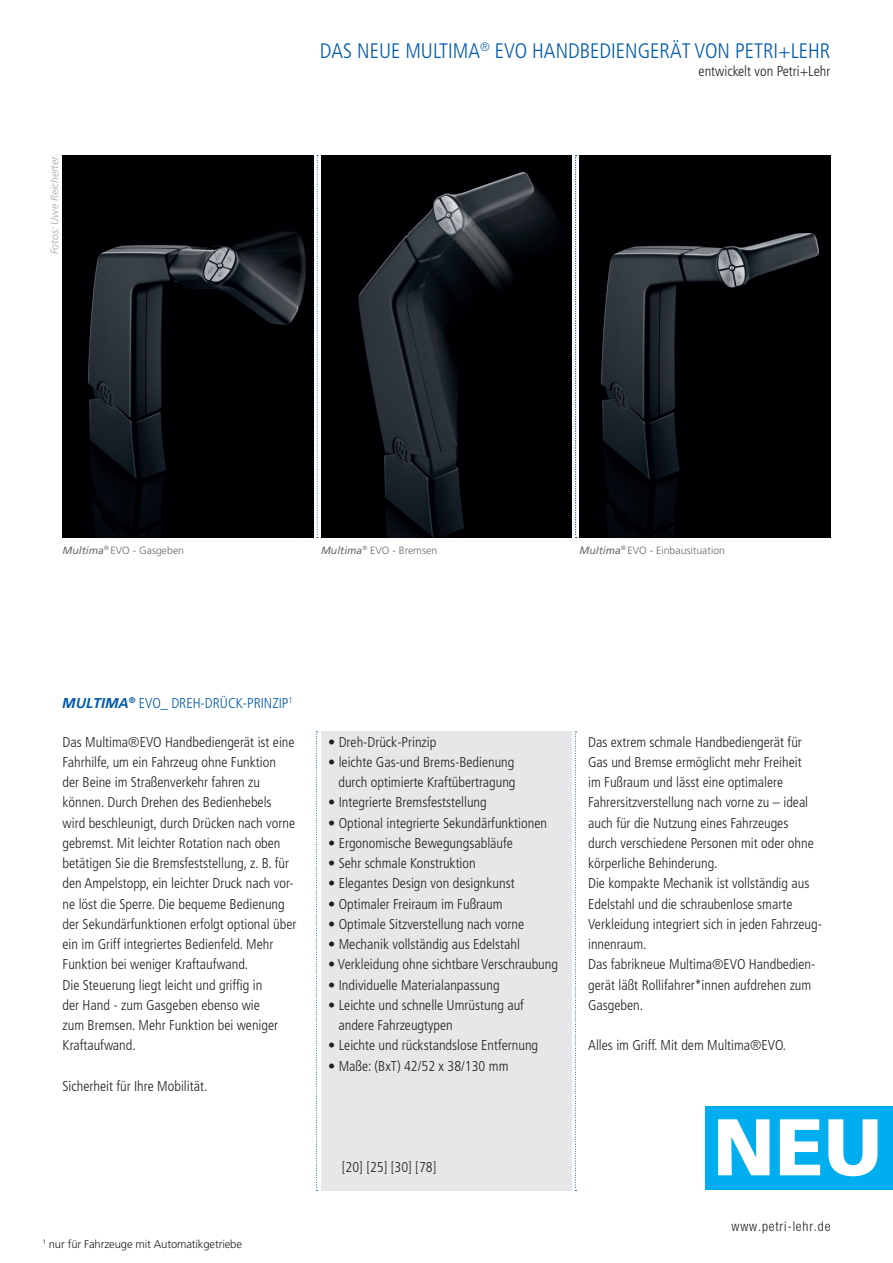
<style>
.page{position:relative;width:893px;height:1263px;background:#fff}
.page>*{position:absolute;margin:0;border:0;box-sizing:border-box;transform-origin:0 0}
.t1{font:900 80.25px "Frutiger";color:#fff}
.t2{font:300 condensed 21px "Frutiger";color:#015aaa}
.t3{font:300 condensed 14.25px/20.2px "Frutiger";color:#231f20}
.t4{font:300 condensed 14.25px "Frutiger";color:#015aaa}
.t5{font:300 condensed 13.5px "Helvetica Neue";letter-spacing:.06em;color:#231f20}
.t6{font:300 11.25px "Frutiger LT Std";letter-spacing:-.01em;color:#231f20}
.t7{font:300 10.5px "Frutiger LT Std";color:#69696c}
.t8{font:italic 300 10.5px "Frutiger";color:#a4a5a9}
.t9{font:italic 10.5px "Frutiger";color:#69696c}
.t10{font:300 6.15px "Frutiger LT Std";color:#69696c}
.s1{font-family:"Frutiger";font-weight:400;font-style:italic}
.s2{font-weight:700;font-style:italic;font-stretch:normal}
</style>
<div class="page">
<svg style="left:317px;top:155px;width:1px;height:383px"></svg>
<div style="left:321px;top:731px;width:251px;height:460px;background:#e6e7e9"></div>
<svg style="left:575px;top:155px;width:2px;height:383px"></svg>
<img style="left:580px;top:155px;width:250px;height:383px">
<img style="left:321px;top:155px;width:251px;height:383px">
<img style="left:63px;top:155px;width:250px;height:383px">
<svg style="left:316px;top:731px;width:1px;height:460px"></svg>
<svg style="left:575px;top:732px;width:1px;height:459px"></svg>
<div style="left:705px;top:1106px;width:188px;height:84px;background:#00aeef"></div>
<p class="t8" style="left:49px;top:254px;width:100px;rotate:-90deg">Fotos: Uwe Reicherter</p>
<h2 class="t2" style="left:320px;top:39px;width:512px">DAS NEUE MULTIMA<sup>®</sup> EVO HANDBEDIENGERÄT VON PETRI+LEHR</h2>
<p class="t3" style="left:699px;top:61px;width:133px">entwickelt von Petri+Lehr</p>
<p class="t7" style="left:63px;top:544px;width:123px"><span class="s1">Multima</span><sup>®</sup> EVO - Gasgeben</p>
<p class="t7" style="left:370px;top:544px;width:68px">EVO - Bremsen</p>
<p class="t9" style="left:321px;top:544px;width:43px">Multima</p>
<p class="t10" style="left:362px;top:545px;width:6px">®</p>
<p class="t7" style="left:580px;top:544px;width:147px"><span class="s1">Multima</span><sup>®</sup> EVO - Einbausituation</p>
<p class="t4" style="left:62px;top:695px;width:232px"><span class="s2">MULTIMA</span><sup>®</sup> EVO_ DREH-DRÜCK-PRINZIP<sup>1</sup></p>
<p class="t3" style="left:63px;top:732px;width:235px">Das Multima®EVO Handbediengerät ist eine Fahrhilfe, um ein Fahrzeug ohne Funktion<br>der Beine im Straßenverkehr fahren zu können. Durch Drehen des Bedienhebels wird beschleunigt, durch Drücken nach vorne gebremst. Mit leichter Rotation nach oben betätigen Sie die Bremsfeststellung, z. B. für den Ampelstopp, ein leichter Druck nach vor&shy;ne löst die Sperre. Die bequeme Bedienung der Sekundärfunktionen erfolgt optional über ein im Griff integriertes Bedienfeld. Mehr Funktion bei weniger Kraftaufwand.<br>Die Steuerung liegt leicht und griffig in<br>der Hand - zum Gasgeben ebenso wie<br>zum Bremsen. Mehr Funktion bei weniger Kraftaufwand.</p>
<p class="t3" style="left:63px;top:1076px;width:146px">Sicherheit für Ihre Mobilität.</p>
<p class="t6" style="left:43px;top:1237px;width:201px"><sup>1</sup> nur für Fahrzeuge mit Automatikgetriebe</p>
<p class="t3" style="left:328px;top:732px;width:110px">• Dreh-Drück-Prinzip</p>
<p class="t3" style="left:328px;top:752px;width:189px;text-align:right">• leichte Gas-und Brems-Bedienung durch optimierte Kraftübertragung</p>
<p class="t3" style="left:328px;top:792px;width:160px">• Integrierte Bremsfeststellung</p>
<p class="t3" style="left:328px;top:813px;width:220px">• Optional integrierte Sekundärfunktionen</p>
<p class="t3" style="left:328px;top:833px;width:186px">• Ergonomische Bewegungsabläufe</p>
<p class="t3" style="left:328px;top:853px;width:149px">• Sehr schmale Konstruktion</p>
<p class="t3" style="left:328px;top:873px;width:188px">• Elegantes Design von designkunst</p>
<p class="t3" style="left:328px;top:894px;width:176px">• Optimaler Freiraum im Fußraum</p>
<p class="t3" style="left:328px;top:914px;width:197px">• Optimale Sitzverstellung nach vorne</p>
<p class="t3" style="left:328px;top:934px;width:193px">• Mechanik vollständig aus Edelstahl</p>
<p class="t3" style="left:328px;top:954px;width:231px">• Verkleidung ohne sichtbare Verschraubung</p>
<p class="t3" style="left:328px;top:975px;width:173px">• Individuelle Materialanpassung</p>
<p class="t3" style="left:338px;top:995px;width:187px;text-indent:-10px">• Leichte und schnelle Umrüstung auf andere Fahrzeugtypen</p>
<p class="t3" style="left:328px;top:1035px;width:212px">• Leichte und rückstandslose Entfernung</p>
<p class="t3" style="left:328px;top:1056px;width:182px">• Maße: (BxT) 42/52 x 38/130 mm</p>
<p class="t3" style="left:342px;top:1157px;width:96px">[20] [25] [30] [78]</p>
<p class="t3" style="left:588px;top:732px;width:235px">Das extrem schmale Handbediengerät für Gas und Bremse ermöglicht mehr Freiheit<br>im Fußraum und lässt eine optimalere Fahrersitzverstellung nach vorne zu – ideal auch für die Nutzung eines Fahrzeuges<br>durch verschiedene Personen mit oder ohne körperliche Behinderung.<br>Die kompakte Mechanik ist vollständig aus Edelstahl und die schraubenlose smarte Verkleidung integriert sich in jeden Fahrzeug&shy;innenraum.<br>Das fabrikneue Multima®EVO Handbedien&shy;gerät läßt Rollifahrer*innen aufdrehen zum Gasgeben.</p>
<p class="t3" style="left:588px;top:1035px;width:200px">Alles im Griff. Mit dem Multima®EVO.</p>
<h1 class="t1" style="left:713px;top:1099px;width:171px">NEU</h1>
<p class="t5" style="left:732px;top:1218px;width:100px">www.petri-lehr.de</p>
</div>
